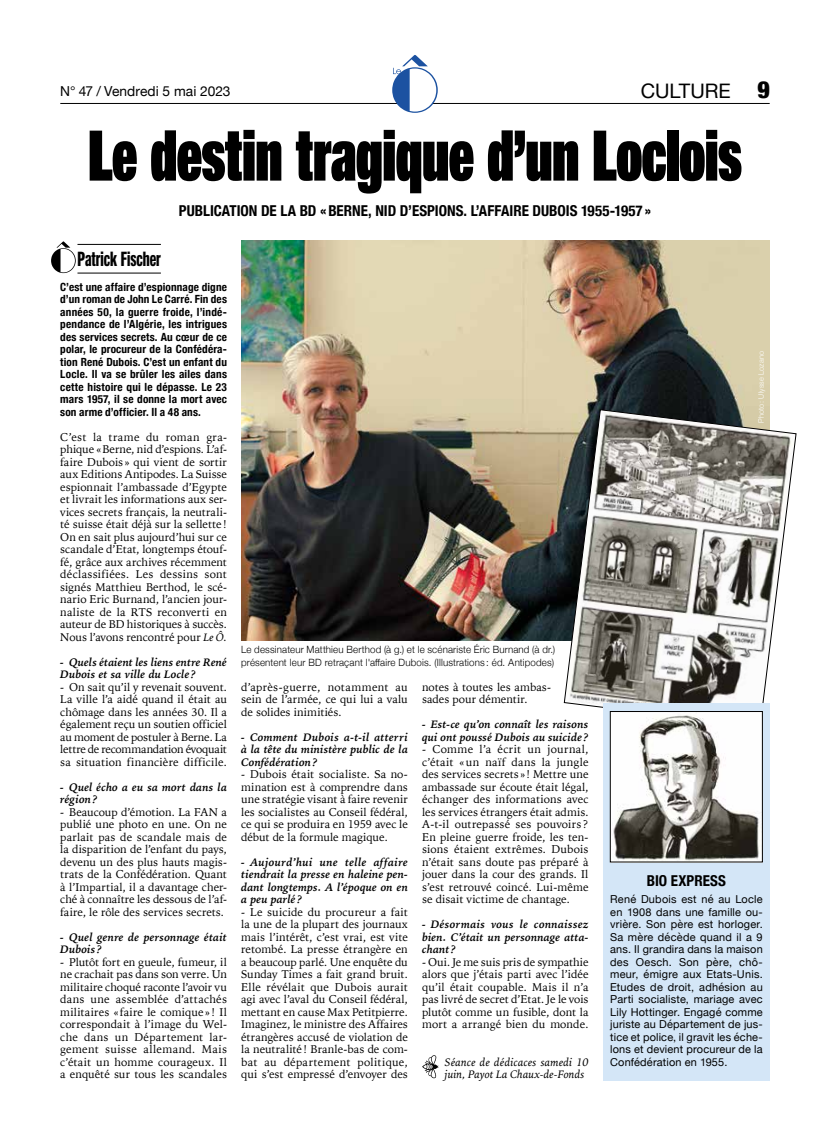
<style>
.page{position:relative;width:830px;height:1134px;background:#fff}
.page>*{position:absolute;margin:0;border:0;box-sizing:border-box;transform-origin:0 0}
.t1{font:70px "Neue Helvetica 99 Cm Blk";letter-spacing:-.005em;color:#000}
.t2{font:900 condensed 23.75px "Helvetica Neue";color:#000}
.t3{font:20px "Neue Helvetica 79 Cm Bd";color:#000}
.t4{font:20px "Helvetica Neue";letter-spacing:-.005em;color:#000}
.t5{font:700 condensed 15px "Helvetica Neue";color:#000}
.t6{font:13.75px "Helvetica Neue";color:#000}
.t7{font:11.25px/12.5px "Iowan Old Style";color:#000;text-align:justify}
.t8{font:italic 700 11.25px/12.5px "Iowan Old Style";letter-spacing:.01em;color:#000}
.t9{font:700 condensed 11.25px/12.5px "Helvetica Neue";letter-spacing:.01em;color:#000;text-align:justify}
.t10{font:italic 11.25px/12.5px "Iowan Old Style";letter-spacing:.02em;color:#000}
.t11{font:11px/12.5px "Helvetica Neue";letter-spacing:.015em;color:#000;text-align:justify}
.t12{font:300 10px/12.5px "Helvetica Neue";letter-spacing:.015em;color:#000}
.t13{font:300 7.5px "Helvetica Neue";letter-spacing:.025em;color:#fff}
.s1{font-style:italic}
</style>
<div class="page">
<hr style="left:60px;top:103px;width:709px;height:1px;background:#000">
<svg style="left:392px;top:55px;width:45px;height:58px"></svg>
<hr style="left:77px;top:244px;width:84px;height:1px;background:#000">
<hr style="left:77px;top:273px;width:84px;height:1px;background:#000">
<svg style="left:51px;top:241px;width:25px;height:32px"></svg>
<img style="left:241px;top:241px;width:528px;height:400px">
<svg style="left:563px;top:409px;width:233px;height:318px"></svg>
<div style="left:602px;top:703px;width:167px;height:378px;background:#d4e6f7"></div>
<img style="left:612px;top:713px;width:148px;height:147px">
<div style="left:610px;top:711px;width:152px;height:151px;border:1px solid #000"></div>
<svg style="left:422px;top:1055px;width:16px;height:23px"></svg>
<p class="t6" style="left:60px;top:82px;width:172px">N° 47 / Vendredi 5 mai 2023</p>
<h2 class="t2" style="left:757px;top:70px;width:14px">9</h2>
<h3 class="t4" style="left:640px;top:77px;width:91px">CULTURE</h3>
<h1 class="t1" style="left:88px;top:112px;width:654px">Le destin tragique d’un Loclois</h1>
<h3 class="t5" style="left:179px;top:198px;width:473px">PUBLICATION DE LA BD «BERNE, NID D’ESPIONS. L’AFFAIRE DUBOIS 1955-1957 »</h3>
<h3 class="t3" style="left:77px;top:247px;width:85px">Patrick Fischer</h3>
<p class="t9" style="left:60px;top:280px;width:168px">C’est une affaire d’espionnage digne d’un roman de John Le Carré. Fin des années 50, la guerre froide, l’indé&shy;pendance de l’Algérie, les intrigues des services secrets. Au cœur de ce polar, le procureur de la Confédéra&shy;tion René Dubois. C’est un enfant du Locle. Il va se brûler les ailes dans cette histoire qui le dépasse. Le 23 mars 1957, il se donne la mort avec son arme d’officier. Il a 48 ans.</p>
<p class="t7" style="left:60px;top:430px;width:168px">C’est la trame du roman gra&shy;phique «Berne, nid d’espions. L’af&shy;faire Dubois » qui vient de sortir aux Editions Antipodes. La Suisse espionnait l’ambassade d’Egypte et livrait les informations aux ser&shy;vices secrets français, la neutrali&shy;té suisse était déjà sur la sellette !<br>On en sait plus aujourd’hui sur ce scandale d’Etat, longtemps étouf&shy;fé, grâce aux archives récemment déclassifiées. Les dessins sont signés Matthieu Berthod, le scé&shy;nario Eric Burnand, l’ancien jour&shy;naliste de la RTS reconverti en auteur de BD historiques à succès.<br>Nous l’avons rencontré pour <span class="s1">Le Ô.</span></p>
<p class="t8" style="left:60px;top:655px;width:168px">- Quels étaient les liens entre René<br>Dubois et sa ville du Locle ?</p>
<p class="t7" style="left:60px;top:680px;width:168px">- On sait qu’il y revenait souvent.<br>La ville l’a aidé quand il était au chômage dans les années 30. Il a également reçu un soutien officiel au moment de postuler à Berne. La lettre de recommandation évoquait sa situation financière difficile.</p>
<p class="t8" style="left:60px;top:780px;width:168px">- Quel écho a eu sa mort dans la région?</p>
<p class="t7" style="left:60px;top:805px;width:168px">- Beaucoup d’émotion. La FAN a publié une photo en une. On ne parlait pas de scandale mais de la disparition de l’enfant du pays, devenu un des plus hauts magis&shy;trats de la Confédération. Quant à l’Impartial, il a davantage cher&shy;ché à connaître les dessous de l’af&shy;faire, le rôle des services secrets.</p>
<p class="t8" style="left:60px;top:930px;width:168px">- Quel genre de personnage était<br>Dubois ?</p>
<p class="t7" style="left:60px;top:955px;width:168px">- Plutôt fort en gueule, fumeur, il ne crachait pas dans son verre. Un militaire choqué raconte l’avoir vu dans une assemblée d’attachés militaires « faire le comique » ! Il correspondait à l’image du Wel&shy;che dans un Département lar&shy;gement suisse allemand. Mais c’était un homme courageux. Il a enquêté sur tous les scandales</p>
<p class="t12" style="left:241px;top:643px;width:315px">Le dessinateur Matthieu Berthod (à g.) et le scénariste Éric Burnand (à dr.) présentent leur BD retraçant l'affaire Dubois. (Illustrations : éd. Antipodes)</p>
<p class="t7" style="left:241px;top:680px;width:168px">d’après-guerre, notamment au sein de l’armée, ce qui lui a valu de solides inimitiés.</p>
<p class="t8" style="left:241px;top:730px;width:168px;text-align:justify">- Comment Dubois a-t-il atterri à la tête du ministère public de la Confédération?</p>
<p class="t7" style="left:241px;top:767px;width:168px">- Dubois était socialiste. Sa no&shy;mination est à comprendre dans une stratégie visant à faire revenir les socialistes au Conseil fédéral, ce qui se produira en 1959 avec le début de la formule magique.</p>
<p class="t8" style="left:241px;top:855px;width:168px;text-align:justify">- Aujourd’hui une telle affaire tiendrait la presse en haleine pen&shy;dant longtemps. A l’époque on en a peu parlé ?</p>
<p class="t7" style="left:241px;top:905px;width:168px">- Le suicide du procureur a fait la une de la plupart des journaux mais l’intérêt, c’est vrai, est vite retombé. La presse étrangère en a beaucoup parlé. Une enquête du Sunday Times a fait grand bruit.<br>Elle révélait que Dubois aurait agi avec l’aval du Conseil fédéral, mettant en cause Max Petitpierre.<br>Imaginez, le ministre des Affaires étrangères accusé de violation de la neutralité ! Branle-bas de com&shy;bat au département politique, qui s’est empressé d’envoyer des</p>
<p class="t7" style="left:422px;top:680px;width:130px">notes à toutes les ambas&shy;sades pour démentir.</p>
<p class="t8" style="left:422px;top:717px;width:168px">- Est-ce qu’on connaît les raisons qui ont poussé Dubois au suicide ?</p>
<p class="t7" style="left:422px;top:742px;width:168px">- Comme l’a écrit un journal, c’était « un naïf dans la jungle des services secrets » ! Mettre une ambassade sur écoute était légal, échanger des informations avec les services étrangers était admis.<br>A-t-il outrepassé ses pouvoirs ?<br>En pleine guerre froide, les ten&shy;sions étaient extrêmes. Dubois n’était sans doute pas préparé à jouer dans la cour des grands. Il s’est retrouvé coincé. Lui-même se disait victime de chantage.</p>
<p class="t8" style="left:422px;top:917px;width:168px;text-align:justify">- Désormais vous le connaissez bien. C’était un personnage atta&shy;chant?</p>
<p class="t7" style="left:422px;top:955px;width:168px">- Oui. Je me suis pris de sympathie alors que j’étais parti avec l’idée qu’il était coupable. Mais il n’a pas livré de secret d’Etat. Je le vois plutôt comme un fusible, dont la mort a arrangé bien du monde.</p>
<p class="t10" style="left:444px;top:1055px;width:145px">Séance de dédicaces samedi 10 juin, Payot La Chaux-de-Fonds</p>
<p class="t13" style="left:754px;top:423px;width:73px;rotate:-90deg">Photo: Ulysse Lozano</p>
<h3 class="t5" style="left:646px;top:868px;width:80px">BIO EXPRESS</h3>
<p class="t11" style="left:610px;top:894px;width:154px">René Dubois est né au Locle en 1908 dans une famille ou&shy;vrière. Son père est horloger.<br>Sa mère décède quand il a 9 ans. Il grandira dans la maison des Oesch. Son père, chô&shy;meur, émigre aux Etats-Unis.<br>Etudes de droit, adhésion au Parti socialiste, mariage avec Lily Hottinger. Engagé comme juriste au Département de jus&shy;tice et police, il gravit les éche&shy;lons et devient procureur de la Confédération en 1955.</p>
</div>
